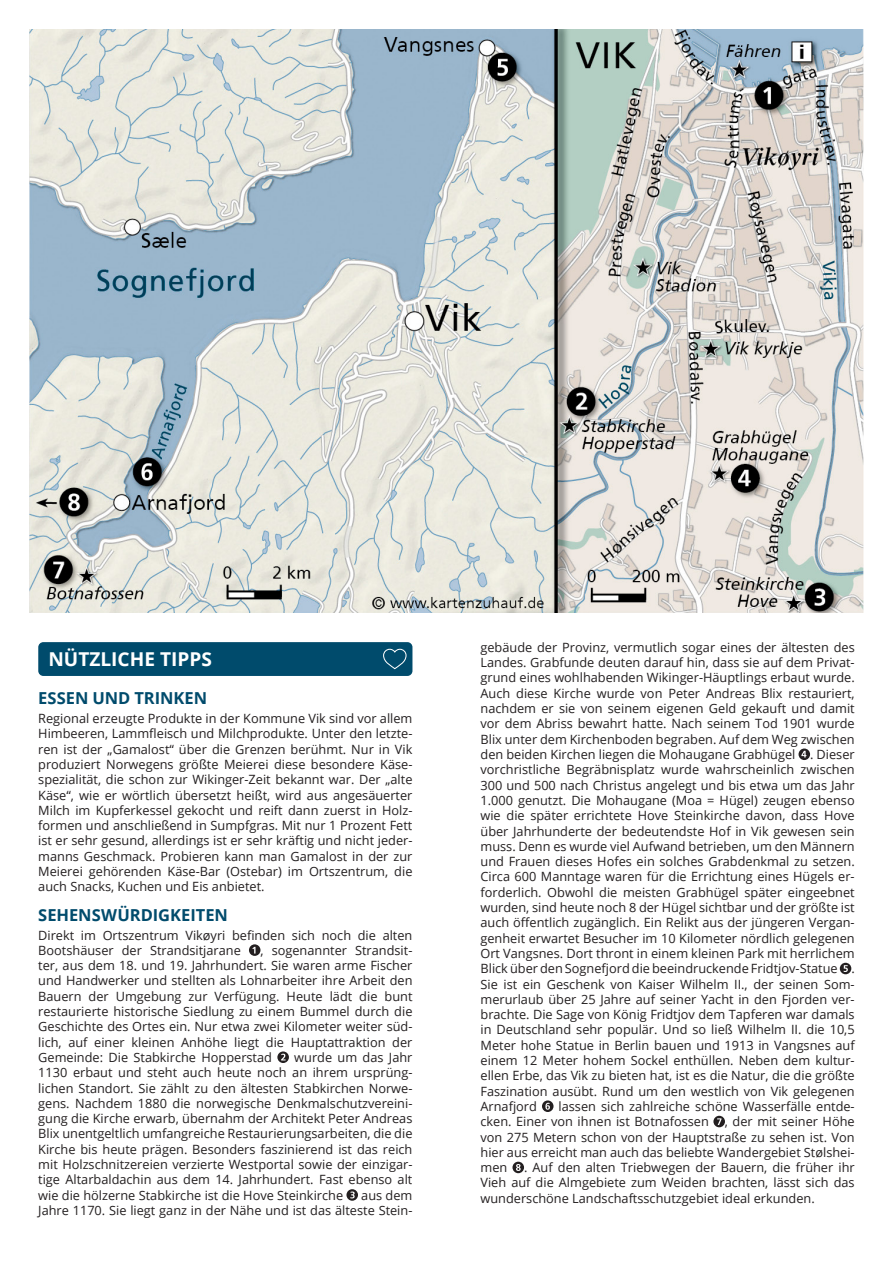
<style>
.page{position:relative;width:893px;height:1263px;background:#fff}
.page>*{position:absolute;margin:0;border:0;box-sizing:border-box;transform-origin:0 0}
.Überschrift_Balken{font:700 19.05px "Open Sans";color:#fff}
.Überschrift_Fließtex{font:700 16.5px "Open Sans";color:#004b6c}
.Fließtext{font:12.75px/15.3px "Open Sans";color:#231f20;text-align:justify}
</style>
<div class="page">
<img style="left:30px;top:30px;width:833px;height:582px">
<div style="left:38px;top:642px;width:374px;height:34px;background:#004b6c;border-radius:5px"></div>
<svg style="left:383px;top:648px;width:24px;height:22px"></svg>
<svg style="left:249px;top:944px;width:11px;height:12px"></svg>
<svg style="left:277px;top:1051px;width:12px;height:12px"></svg>
<svg style="left:346px;top:1189px;width:12px;height:12px"></svg>
<svg style="left:798px;top:748px;width:12px;height:12px"></svg>
<svg style="left:840px;top:963px;width:11px;height:11px"></svg>
<svg style="left:542px;top:1100px;width:11px;height:12px"></svg>
<svg style="left:713px;top:1116px;width:12px;height:11px"></svg>
<svg style="left:512px;top:1162px;width:12px;height:11px"></svg>
<p class="Überschrift_Balken" style="left:48px;top:646px;width:165px">NÜTZLICHE TIPPS</p>
<p class="Überschrift_Fließtex" style="left:38px;top:686px;width:171px">ESSEN UND TRINKEN</p>
<p class="Fließtext" style="left:38px;top:710px;width:376px">Regional erzeugte Produkte in der Kommune Vik sind vor allem Himbeeren, Lammfleisch und Milchprodukte. Unter den letzte&shy;ren ist der „Gamalost“ über die Grenzen berühmt. Nur in Vik produziert Norwegens größte Meierei diese besondere Käse&shy;spezialität, die schon zur Wikinger-Zeit bekannt war. Der „alte Käse“, wie er wörtlich übersetzt heißt, wird aus angesäuerter Milch im Kupferkessel gekocht und reift dann zuerst in Holz&shy;formen und anschließend in Sumpfgras. Mit nur 1 Prozent Fett ist er sehr gesund, allerdings ist er sehr kräftig und nicht jeder&shy;manns Geschmack. Probieren kann man Gamalost in der zur Meierei gehörenden Käse-Bar (Ostebar) im Ortszentrum, die auch Snacks, Kuchen und Eis anbietet.</p>
<p class="Überschrift_Fließtex" style="left:38px;top:903px;width:191px">SEHENSWÜRDIGKEITEN</p>
<p class="Fließtext" style="left:38px;top:927px;width:376px">Direkt im Ortszentrum Vikøyri befinden sich noch die alten<br>Bootshäuser der Strandsitjarane</p>
<p class="Fließtext" style="left:38px;top:942px;width:376px;text-indent:222px">, sogenannter Strandsit&shy;ter, aus dem 18. und 19. Jahrhundert. Sie waren arme Fischer und Handwerker und stellten als Lohnarbeiter ihre Arbeit den Bauern der Umgebung zur Verfügung. Heute lädt die bunt restaurierte historische Siedlung zu einem Bummel durch die Geschichte des Ortes ein. Nur etwa zwei Kilometer weiter süd&shy;lich, auf einer kleinen Anhöhe liegt die Hauptattraktion der Gemeinde: Die Stabkirche Hopperstad</p>
<p class="Fließtext" style="left:38px;top:1049px;width:376px;text-indent:256px">wurde um das Jahr 1130 erbaut und steht auch heute noch an ihrem ursprüng&shy;lichen Standort. Sie zählt zu den ältesten Stabkirchen Norwe&shy;gens. Nachdem 1880 die norwegische Denkmalschutzvereini&shy;gung die Kirche erwarb, übernahm der Architekt Peter Andreas Blix unentgeltlich umfangreiche Restaurierungsarbeiten, die die Kirche bis heute prägen. Besonders faszinierend ist das reich mit Holzschnitzereien verzierte Westportal sowie der einzigar&shy;tige Altarbaldachin aus dem 14. Jahrhundert. Fast ebenso alt wie die hölzerne Stabkirche ist die Hove Steinkirche</p>
<p class="Fließtext" style="left:38px;top:1187px;width:376px;text-align:right">aus dem<br>Jahre 1170. Sie liegt ganz in der Nähe und ist das älteste Stein-</p>
<p class="Fließtext" style="left:480px;top:639px;width:376px">gebäude der Provinz, vermutlich sogar eines der ältesten des Landes. Grabfunde deuten darauf hin, dass sie auf dem Privat&shy;grund eines wohlhabenden Wikinger-Häuptlings erbaut wurde.<br>Auch diese Kirche wurde von Peter Andreas Blix restauriert, nachdem er sie von seinem eigenen Geld gekauft und damit vor dem Abriss bewahrt hatte. Nach seinem Tod 1901 wurde Blix unter dem Kirchenboden begraben. Auf dem Weg zwischen den beiden Kirchen liegen die Mohaugane Grabhügel . Dieser vorchristliche Begräbnisplatz wurde wahrscheinlich zwischen 300 und 500 nach Christus angelegt und bis etwa um das Jahr 1.000 genutzt. Die Mohaugane (Moa = Hügel) zeugen ebenso wie die später errichtete Hove Steinkirche davon, dass Hove über Jahrhunderte der bedeutendste Hof in Vik gewesen sein muss. Denn es wurde viel Aufwand betrieben, um den Männern und Frauen dieses Hofes ein solches Grabdenkmal zu setzen.<br>Circa 600 Manntage waren für die Errichtung eines Hügels er&shy;forderlich. Obwohl die meisten Grabhügel später eingeebnet wurden, sind heute noch 8 der Hügel sichtbar und der größte ist auch öffentlich zugänglich. Ein Relikt aus der jüngeren Vergan&shy;genheit erwartet Besucher im 10 Kilometer nördlich gelegenen Ort Vangsnes. Dort thront in einem kleinen Park mit herrlichem Blick über den Sognefjord die beeindruckende Fridtjov-Statue .<br>Sie ist ein Geschenk von Kaiser Wilhelm II., der seinen Som&shy;merurlaub über 25 Jahre auf seiner Yacht in den Fjorden ver&shy;brachte. Die Sage von König Fridtjov dem Tapferen war damals in Deutschland sehr populär. Und so ließ Wilhelm II. die 10,5<br>Meter hohe Statue in Berlin bauen und 1913 in Vangsnes auf einem 12 Meter hohem Sockel enthüllen. Neben dem kultur&shy;ellen Erbe, das Vik zu bieten hat, ist es die Natur, die die größte Faszination ausübt. Rund um den westlich von Vik gelegenen Arnafjord</p>
<p class="Fließtext" style="left:480px;top:1098px;width:376px;text-indent:78px">lassen sich zahlreiche schöne Wasserfälle entde&shy;cken. Einer von ihnen ist Botnafossen</p>
<p class="Fließtext" style="left:480px;top:1113px;width:376px;text-indent:244px">, der mit seiner Höhe von 275 Metern schon von der Hauptstraße zu sehen ist. Von hier aus erreicht man auch das beliebte Wandergebiet Stølshei&shy;men</p>
<p class="Fließtext" style="left:480px;top:1159px;width:376px;text-indent:44px">. Auf den alten Triebwegen der Bauern, die früher ihr Vieh auf die Almgebiete zum Weiden brachten, lässt sich das wunderschöne Landschaftsschutzgebiet ideal erkunden.</p>
</div>
